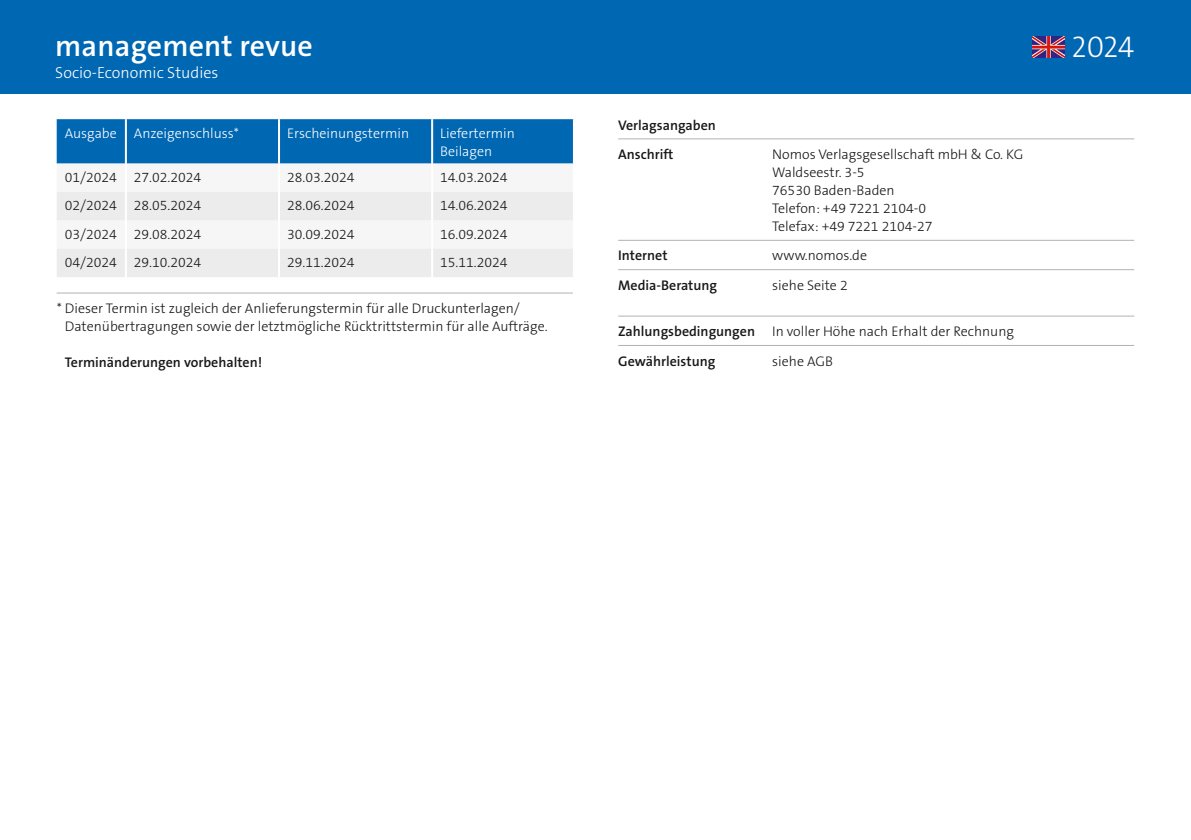
<style>
.page{position:relative;width:1191px;height:840px;background:#fff}
.page>*{position:absolute;margin:0;border:0;box-sizing:border-box;transform-origin:0 0}
.t1{font:600 30px "The Sans Os F";letter-spacing:.005em;color:#fff}
.t2{font:300 30px "The Sans Os F";color:#fff}
.t3{font:300 16px "The Sans Os F";color:#fff}
.t4{font:300 14px/18px "The Sans Os F";color:#181716}
.t5{font:600 14px/29.4px "The Sans Os F";color:#181716}
.t6{font:300 14px/18px "The Sans Os F";color:#fff}
.s1{font-weight:300}
</style>
<div class="page">
<div style="left:0;top:0;width:1191px;height:94px;background:#0067b3"></div>
<img style="left:1032px;top:36px;width:32px;height:21px">
<hr style="left:618px;top:138px;width:516px;height:1px;background:#b1b2b3">
<hr style="left:618px;top:240px;width:516px;height:1px;background:#b1b2b3">
<hr style="left:618px;top:269px;width:516px;height:1px;background:#b1b2b3">
<hr style="left:618px;top:315px;width:516px;height:1px;background:#b1b2b3">
<hr style="left:618px;top:345px;width:516px;height:1px;background:#b1b2b3">
<div style="left:57px;top:119px;width:516px;height:44px;background:#0067b3"></div>
<svg style="left:57px;top:163px;width:516px;height:1px"></svg>
<svg style="left:57px;top:192px;width:516px;height:85px;fill:#ececec"></svg>
<hr style="left:125px;top:119px;width:2px;height:44px;background:#fff">
<hr style="left:125px;top:163px;width:2px;height:29px;background:#fff">
<hr style="left:125px;top:192px;width:2px;height:28px;background:#fff">
<hr style="left:125px;top:220px;width:2px;height:28px;background:#fff">
<hr style="left:125px;top:248px;width:2px;height:29px;background:#fff">
<hr style="left:278px;top:119px;width:2px;height:44px;background:#fff">
<hr style="left:431px;top:119px;width:2px;height:44px;background:#fff">
<hr style="left:278px;top:163px;width:2px;height:29px;background:#fff">
<hr style="left:431px;top:163px;width:2px;height:29px;background:#fff">
<hr style="left:278px;top:192px;width:2px;height:28px;background:#fff">
<hr style="left:431px;top:192px;width:2px;height:28px;background:#fff">
<hr style="left:278px;top:220px;width:2px;height:28px;background:#fff">
<hr style="left:431px;top:220px;width:2px;height:28px;background:#fff">
<hr style="left:278px;top:248px;width:2px;height:29px;background:#fff">
<hr style="left:431px;top:248px;width:2px;height:29px;background:#fff">
<hr style="left:57px;top:292px;width:516px;height:1px;background:#b1b2b3">
<h1 class="t1" style="left:55px;top:27px;width:259px">management revue</h1>
<p class="t3" style="left:55px;top:63px;width:165px">Socio-Economic Studies</p>
<p class="t6" style="left:65px;top:124px;width:176px">Ausgabe Anzeigenschluss*</p>
<p class="t6" style="left:287px;top:124px;width:124px">Erscheinungstermin</p>
<p class="t6" style="left:440px;top:124px;width:76px">Liefertermin<br>Beilagen</p>
<p class="t4" style="left:65px;top:168px;width:138px">01/2024 27.02.2024</p>
<p class="t4" style="left:287px;top:168px;width:69px">28.03.2024</p>
<p class="t4" style="left:440px;top:168px;width:69px">14.03.2024</p>
<p class="t4" style="left:65px;top:196px;width:138px">02/2024 28.05.2024</p>
<p class="t4" style="left:287px;top:196px;width:69px">28.06.2024</p>
<p class="t4" style="left:440px;top:196px;width:69px">14.06.2024</p>
<p class="t4" style="left:65px;top:225px;width:138px">03/2024 29.08.2024</p>
<p class="t4" style="left:287px;top:225px;width:69px">30.09.2024</p>
<p class="t4" style="left:440px;top:225px;width:69px">16.09.2024</p>
<p class="t4" style="left:65px;top:253px;width:138px">04/2024 29.10.2024</p>
<p class="t4" style="left:287px;top:253px;width:69px">29.11.2024</p>
<p class="t4" style="left:440px;top:253px;width:69px">15.11.2024</p>
<p class="t4" style="left:65px;top:299px;width:484px;text-indent:-8px">* Dieser Termin ist zugleich der Anlieferungstermin für alle Druckunterlagen/<br>Datenübertragungen sowie der letztmögliche Rücktrittstermin für alle Aufträge.</p>
<p class="t5" style="left:65px;top:347px;width:199px">Terminänderungen vorbehalten!</p>
<p class="t5" style="left:618px;top:110px;width:99px">Verlagsangaben<br>Anschrift</p>
<p class="t4" style="left:772px;top:145px;width:253px">Nomos Verlagsgesellschaft mbH &amp; Co. KG<br>Waldseestr. 3-5<br>76530 Baden-Baden<br>Telefon: +49 7221 2104-0<br>Telefax: +49 7221 2104-27</p>
<p class="t5" style="left:618px;top:241px;width:51px">Internet</p>
<p class="t4" style="left:772px;top:246px;width:96px">www.nomos.de</p>
<p class="t5" style="left:618px;top:270px;width:100px">Media-Beratung</p>
<p class="t4" style="left:772px;top:276px;width:77px">siehe Seite 2</p>
<p class="t5" style="left:618px;top:316px;width:397px">Zahlungsbedingungen <span class="s1">In voller Höhe nach Erhalt der Rechnung<br></span>Gewährleistung</p>
<p class="t4" style="left:772px;top:351px;width:62px">siehe AGB</p>
<h1 class="t2" style="left:1071px;top:29px;width:64px">2024</h1>
</div>
